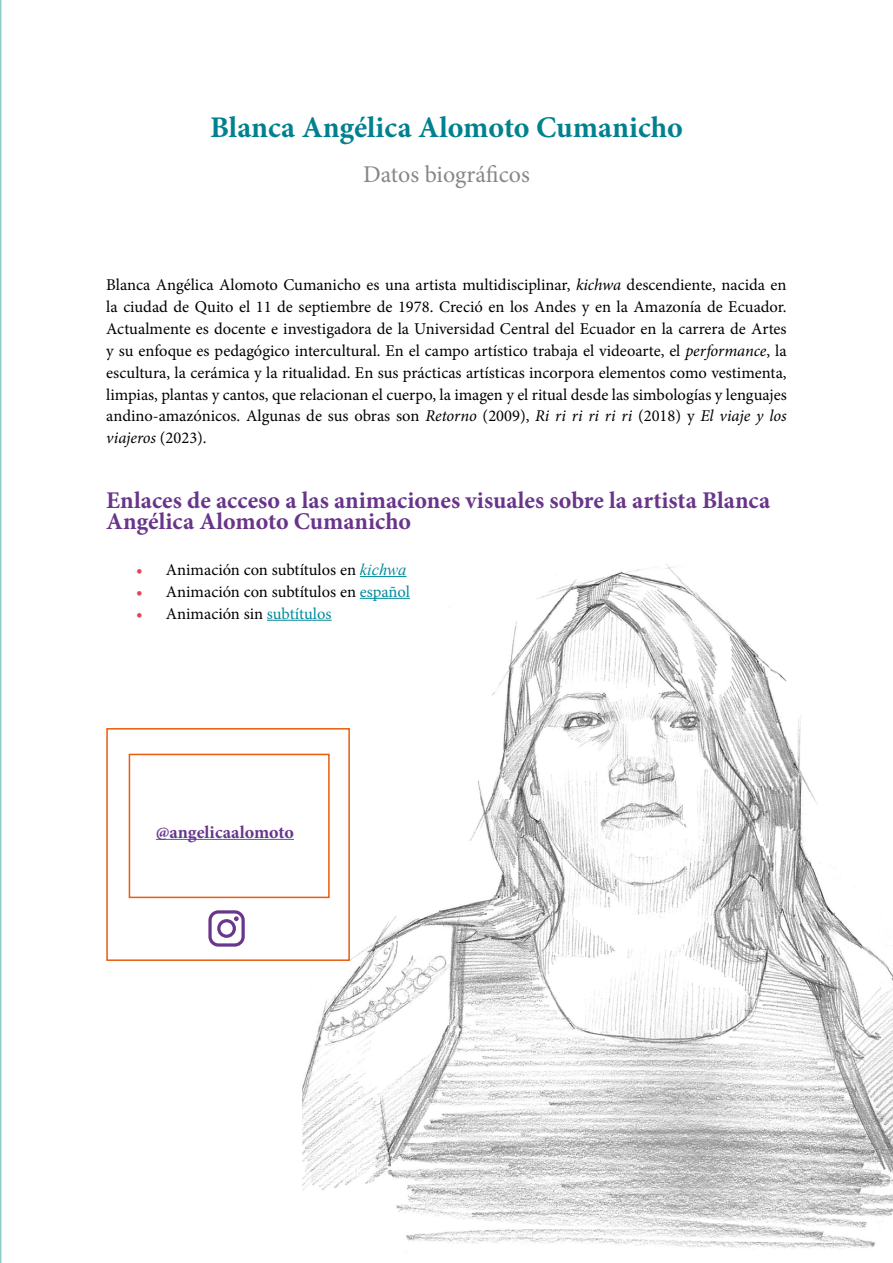
<style>
.page{position:relative;width:893px;height:1263px;background:#fff}
.page>*{position:absolute;margin:0;border:0;box-sizing:border-box;transform-origin:0 0}
.T1{font:700 30px "Minion Pro";color:#008190}
.T2{font:700 24px/21.8px "Minion Pro";color:#69358b}
.Relato{font:24px "Minion Pro";color:#878787}
.T3{font:700 18px "Minion Pro";color:#68368c}
.Texto-inicio{font:16.5px/21.9px "Minion Pro";color:#000;text-align:justify}
.s1{font-style:italic}
.s2{font-weight:700;color:#e04554}
.s3{font-family:"Times New Roman";font-style:italic;color:#008b9a}
.s4{color:#008b9a}
</style>
<div class="page">
<img style="left:302px;top:564px;width:591px;height:686px">
<hr style="left:360px;top:576px;width:47px;height:1px;background:#008b9a">
<hr style="left:360px;top:598px;width:50px;height:1px;background:#008b9a">
<hr style="left:267px;top:620px;width:65px;height:1px;background:#008b9a">
<svg style="left:0;top:0;width:2px;height:1263px;background:#b8d7d5"></svg>
<svg style="left:106px;top:727px;width:245px;height:235px"></svg>
<svg style="left:208px;top:910px;width:37px;height:37px"></svg>
<p class="T1" style="left:210px;top:106px;width:474px">Blanca Angélica Alomoto Cumanicho</p>
<p class="Relato" style="left:363px;top:159px;width:168px">Datos biográficos</p>
<p class="Texto-inicio" style="left:106px;top:274px;width:682px">Blanca Angélica Alomoto Cumanicho es una artista multidisciplinar, <span class="s1">kichwa</span> descendiente, nacida en la ciudad de Quito el 11 de septiembre de 1978. Creció en los Andes y en la Amazonía de Ecuador.<br>Actualmente es docente e investigadora de la Universidad Central del Ecuador en la carrera de Artes y su enfoque es pedagógico intercultural. En el campo artístico trabaja el videoarte, el <span class="s1">performance</span>, la escultura, la cerámica y la ritualidad. En sus prácticas artísticas incorpora elementos como vestimenta, limpias, plantas y cantos, que relacionan el cuerpo, la imagen y el ritual desde las simbologías y lenguajes andino-amazónicos. Algunas de sus obras son <span class="s1">Retorno</span> (2009), <span class="s1">Ri ri ri ri ri ri</span> (2018) y <span class="s1">El viaje y los viajeros</span> (2023).</p>
<p class="T2" style="left:106px;top:489px;width:665px">Enlaces de acceso a las animaciones visuales sobre la artista Blanca<br>Angélica Alomoto Cumanicho</p>
<p class="Texto-inicio" style="left:136px;top:559px;width:272px"><span class="s2">•</span> Animación con subtítulos en <span class="s3">kichwa</span></p>
<p class="Texto-inicio" style="left:136px;top:580px;width:275px"><span class="s2">•</span> Animación con subtítulos en <span class="s4">español</span></p>
<p class="Texto-inicio" style="left:136px;top:602px;width:197px"><span class="s2">•</span> Animación sin <span class="s4">subtítulos</span></p>
<p class="T3" style="left:156px;top:819px;width:140px">@angelicaalomoto</p>
</div>
